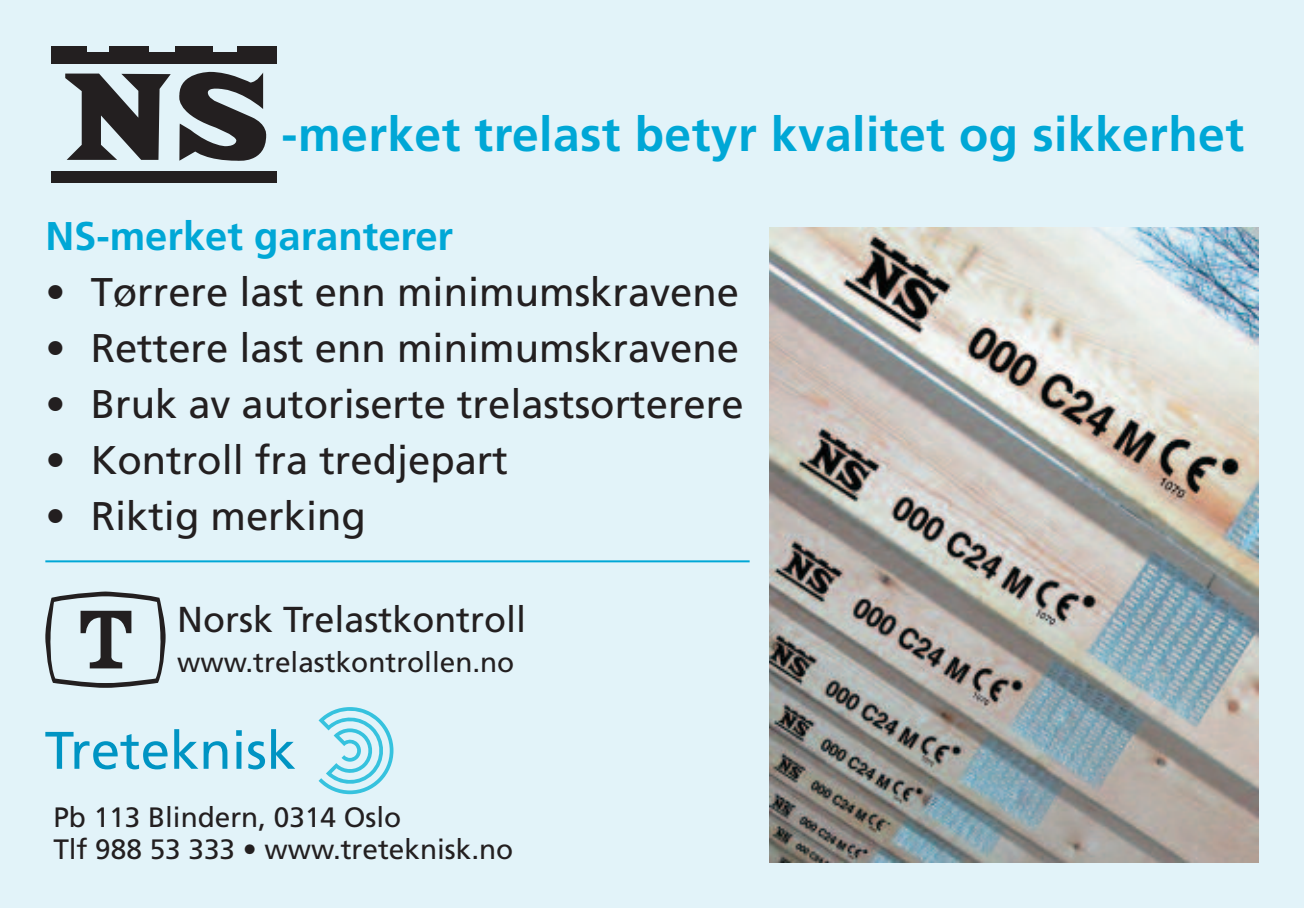
<style>
.page{position:relative;width:1304px;height:908px;background:#fff}
.page>*{position:absolute;margin:0;border:0;box-sizing:border-box;transform-origin:0 0}
.t1{font:700 48px "Frutiger";letter-spacing:.01em;color:#00a7d6}
.t2{font:40px "Frutiger";color:#231f20}
.t3{font:700 40px "Frutiger";color:#00a7d6}
.t4{font:36px "Frutiger";color:#231f20}
.t5{font:28px/32px "Frutiger";color:#231f20}
</style>
<div class="page">
<div style="left:0;top:0;width:1304px;height:907px;background:#e2f3f9"></div>
<img style="left:769px;top:228px;width:490px;height:634px">
<div style="left:51px;top:172px;width:226px;height:11px;background:#231f20"></div>
<div style="left:51px;top:52px;width:226px;height:11px;background:#231f20"></div>
<div style="left:109px;top:47px;width:40px;height:11px;background:#231f20"></div>
<div style="left:175px;top:47px;width:37px;height:11px;background:#231f20"></div>
<div style="left:237px;top:47px;width:40px;height:11px;background:#231f20"></div>
<div style="left:51px;top:47px;width:36px;height:11px;background:#231f20"></div>
<svg style="left:65px;top:72px;width:202px;height:89px"></svg>
<svg style="left:45px;top:591px;width:121px;height:96px"></svg>
<svg style="left:45px;top:731px;width:123px;height:38px"></svg>
<svg style="left:174px;top:729px;width:24px;height:39px"></svg>
<svg style="left:204px;top:741px;width:23px;height:27px"></svg>
<svg style="left:236px;top:730px;width:6px;height:5px"></svg>
<div style="left:236px;top:741px;width:5px;height:27px;background:#0094c3"></div>
<svg style="left:248px;top:741px;width:17px;height:28px"></svg>
<svg style="left:271px;top:729px;width:24px;height:39px"></svg>
<svg style="left:319px;top:707px;width:74px;height:86px"></svg>
<hr style="left:45px;top:560px;width:705px;height:2px;background:#00a7d6">
<p class="t1" style="left:282px;top:115px;width:964px">-merket trelast betyr kvalitet og sikkerhet</p>
<p class="t3" style="left:45px;top:219px;width:409px">NS-merket garanterer</p>
<p class="t2" style="left:45px;top:275px;width:695px">• Tørrere last enn minimumskravene</p>
<p class="t2" style="left:45px;top:331px;width:695px">• Rettere last enn minimumskravene</p>
<p class="t2" style="left:45px;top:387px;width:700px">• Bruk av autoriserte trelastsorterere</p>
<p class="t2" style="left:45px;top:443px;width:464px">• Kontroll fra tredjepart</p>
<p class="t2" style="left:45px;top:499px;width:322px">• Riktig merking</p>
<p class="t4" style="left:177px;top:605px;width:351px">Norsk Trelastkontroll</p>
<p class="t5" style="left:177px;top:648px;width:339px">www.trelastkontrollen.no</p>
<p class="t5" style="left:53px;top:803px;width:461px">Pb 113 Blindern, 0314 Oslo<br>Tlf 988 53 333 • www.treteknisk.no</p>
</div>
